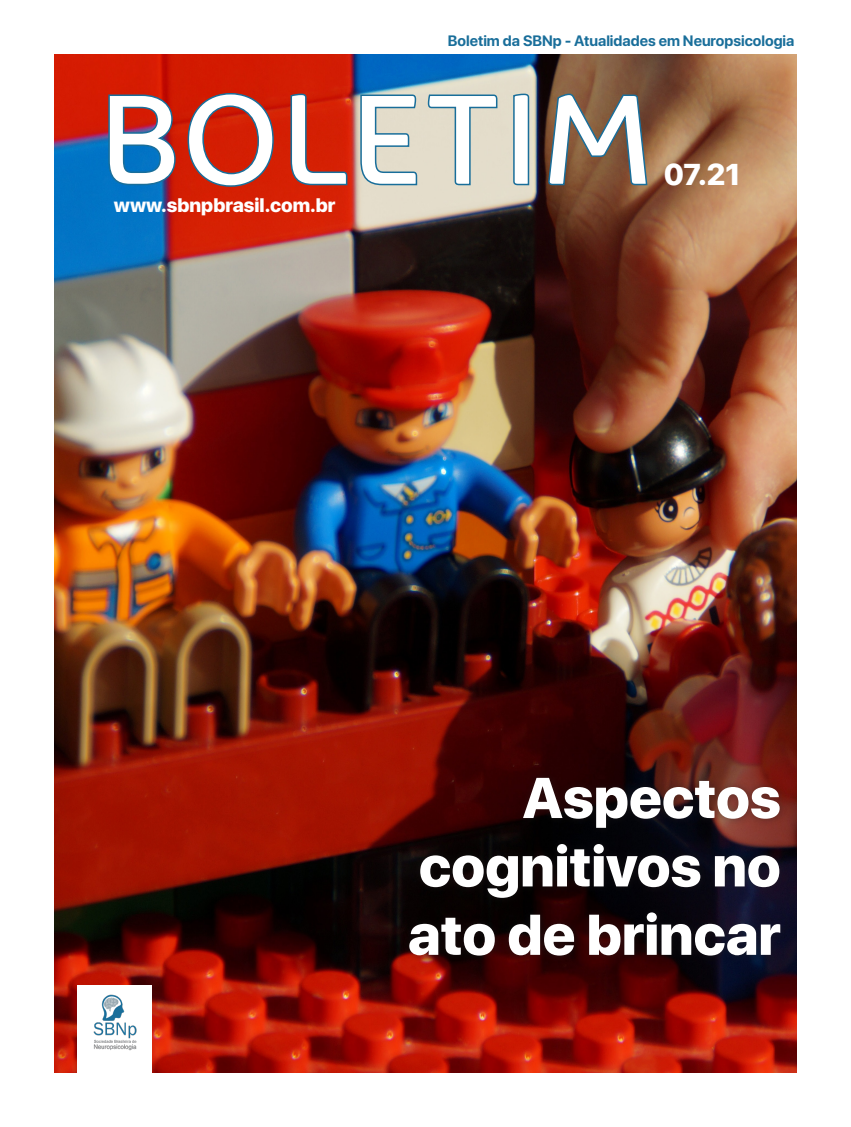
<style>
.page{position:relative;width:851px;height:1127px;background:#fff}
.page>*{position:absolute;margin:0;border:0;box-sizing:border-box;transform-origin:0 0}
.t1{font:800 57px "SF Pro Display";color:#fff}
.t2{font:800 30px "SF Pro Display";color:#fff}
.t3{font:800 19.5px "SF Pro Display";color:#fff}
.t4{font:700 15px "SF Pro Display";color:#196e9a}
</style>
<div class="page">
<img style="left:54px;top:54px;width:742px;height:1019px">
<div style="left:77px;top:985px;width:74px;height:135px;background:#fff"></div>
<svg style="left:108px;top:92px;width:540px;height:96px"></svg>
<img style="left:93px;top:994px;width:44px;height:57px">
<div style="left:402px;top:770px;width:386px;height:193px;background:#231f20;opacity:.46"></div>
<p class="t3" style="left:114px;top:194px;width:223px">www.sbnpbrasil.com.br</p>
<p class="t4" style="left:448px;top:32px;width:348px">Boletim da SBNp - Atualidades em Neuropsicologia</p>
<p class="t2" style="left:663px;top:157px;width:78px">07.21</p>
<p class="t1" style="left:522px;top:765px;width:260px">Aspectos</p>
<p class="t1" style="left:419px;top:833px;width:363px">cognitivos no</p>
<p class="t1" style="left:408px;top:902px;width:374px">ato de brincar</p>
</div>
